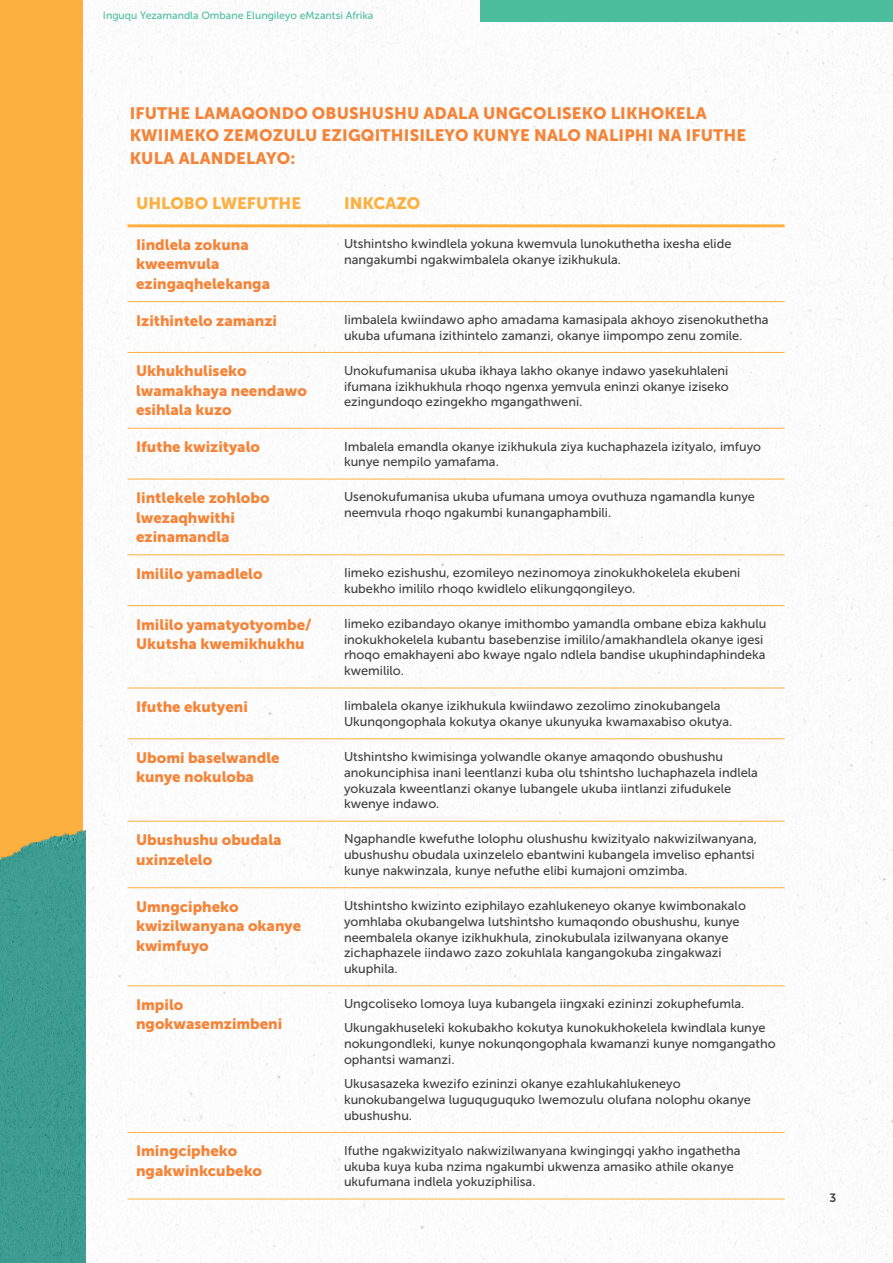
<style>
.page{position:relative;width:893px;height:1263px;background:#fff}
.page>*{position:absolute;margin:0;border:0;box-sizing:border-box;transform-origin:0 0}
.t1{font:16.5px/22.5px "Museo Sans 900";letter-spacing:.01em;color:#f58438}
.t2{font:16.5px "Museo Sans 900";color:#fbb040}
.t3{font:15px/19.5px "Museo Sans 900";color:#f58438}
.t4{font:12.75px/15.8px "Museo Sans 500";color:#414042}
.t5{font:12px "Museo Sans 700";color:#414042}
.t6{font:10.5px "Museo Sans 500";color:#4dbe9d}
</style>
<div class="page">
<img style="left:82px;top:0;width:811px;height:1263px">
<div style="left:0;top:0;width:82px;height:1263px;background:#fbb040"></div>
<div style="left:480px;top:0;width:413px;height:22px;background:#4dbe9d"></div>
<hr style="left:128px;top:1199px;width:203px;height:1px;background:#fbb040">
<hr style="left:331px;top:1199px;width:453px;height:1px;background:#fbb040">
<hr style="left:128px;top:301px;width:203px;height:1px;background:#fbb040">
<hr style="left:331px;top:301px;width:453px;height:1px;background:#fbb040">
<hr style="left:128px;top:352px;width:203px;height:1px;background:#fbb040">
<hr style="left:331px;top:352px;width:453px;height:1px;background:#fbb040">
<hr style="left:128px;top:428px;width:203px;height:1px;background:#fbb040">
<hr style="left:331px;top:428px;width:453px;height:1px;background:#fbb040">
<hr style="left:128px;top:479px;width:203px;height:1px;background:#fbb040">
<hr style="left:331px;top:479px;width:453px;height:1px;background:#fbb040">
<hr style="left:128px;top:555px;width:203px;height:1px;background:#fbb040">
<hr style="left:331px;top:555px;width:453px;height:1px;background:#fbb040">
<hr style="left:128px;top:605px;width:203px;height:1px;background:#fbb040">
<hr style="left:331px;top:605px;width:453px;height:1px;background:#fbb040">
<hr style="left:128px;top:688px;width:203px;height:1px;background:#fbb040">
<hr style="left:331px;top:688px;width:453px;height:1px;background:#fbb040">
<hr style="left:128px;top:738px;width:203px;height:1px;background:#fbb040">
<hr style="left:331px;top:738px;width:453px;height:1px;background:#fbb040">
<hr style="left:128px;top:821px;width:203px;height:1px;background:#fbb040">
<hr style="left:331px;top:821px;width:453px;height:1px;background:#fbb040">
<hr style="left:128px;top:887px;width:203px;height:1px;background:#fbb040">
<hr style="left:331px;top:887px;width:453px;height:1px;background:#fbb040">
<hr style="left:128px;top:985px;width:203px;height:1px;background:#fbb040">
<hr style="left:331px;top:985px;width:453px;height:1px;background:#fbb040">
<hr style="left:128px;top:1132px;width:203px;height:1px;background:#fbb040">
<hr style="left:331px;top:1132px;width:453px;height:1px;background:#fbb040">
<hr style="left:128px;top:224px;width:203px;height:3px;background:#fbb040">
<hr style="left:331px;top:224px;width:453px;height:3px;background:#fbb040">
<img style="left:0;top:826px;width:85px;height:437px">
<p class="t6" style="left:103px;top:10px;width:272px">Inguqu Yezamandla Ombane Elungileyo eMzantsi Afrika</p>
<p class="t1" style="left:130px;top:102px;width:618px">IFUTHE LAMAQONDO OBUSHUSHU ADALA UNGCOLISEKO LIKHOKELA<br>KWIIMEKO ZEMOZULU EZIGQITHISILEYO KUNYE NALO NALIPHI NA IFUTHE<br>KULA ALANDELAYO:</p>
<p class="t2" style="left:136px;top:194px;width:166px">UHLOBO LWEFUTHE</p>
<p class="t2" style="left:344px;top:194px;width:78px">INKCAZO</p>
<p class="t3" style="left:136px;top:235px;width:136px">Iindlela zokuna kweemvula ezingaqhelekanga</p>
<p class="t4" style="left:344px;top:236px;width:389px">Utshintsho kwindlela yokuna kwemvula lunokuthetha ixesha elide nangakumbi ngakwimbalela okanye izikhukula.</p>
<p class="t3" style="left:136px;top:311px;width:143px">Izithintelo zamanzi</p>
<p class="t4" style="left:344px;top:312px;width:426px">Iimbalela kwiindawo apho amadama kamasipala akhoyo zisenokuthetha ukuba ufumana izithintelo zamanzi, okanye iimpompo zenu zomile.</p>
<p class="t3" style="left:136px;top:361px;width:172px">Ukhukhuliseko lwamakhaya neendawo esihlala kuzo</p>
<p class="t4" style="left:344px;top:363px;width:386px;text-align:justify">Unokufumanisa ukuba ikhaya lakho okanye indawo yasekuhlaleni ifumana izikhukhula rhoqo ngenxa yemvula eninzi okanye iziseko ezingundoqo ezingekho mgangathweni.</p>
<p class="t3" style="left:136px;top:437px;width:125px">Ifuthe kwizityalo</p>
<p class="t4" style="left:344px;top:438px;width:419px">Imbalela emandla okanye izikhukula ziya kuchaphazela izityalo, imfuyo kunye nempilo yamafama.</p>
<p class="t3" style="left:136px;top:488px;width:135px">Iintlekele zohlobo lwezaqhwithi ezinamandla</p>
<p class="t4" style="left:344px;top:489px;width:412px">Usenokufumanisa ukuba ufumana umoya ovuthuza ngamandla kunye neemvula rhoqo ngakumbi kunangaphambili.</p>
<p class="t3" style="left:136px;top:564px;width:128px">Imililo yamadlelo</p>
<p class="t4" style="left:344px;top:565px;width:398px">Iimeko ezishushu, ezomileyo nezinomoya zinokukhokelela ekubeni kubekho imililo rhoqo kwidlelo elikungqongileyo.</p>
<p class="t3" style="left:136px;top:615px;width:177px">Imililo yamatyotyombe/<br>Ukutsha kwemikhukhu</p>
<p class="t4" style="left:344px;top:616px;width:424px">Iimeko ezibandayo okanye imithombo yamandla ombane ebiza kakhulu inokukhokelela kubantu basebenzise imililo/amakhandlela okanye igesi rhoqo emakhayeni abo kwaye ngalo ndlela bandise ukuphindaphindeka kwemililo.</p>
<p class="t3" style="left:136px;top:697px;width:113px">Ifuthe ekutyeni</p>
<p class="t4" style="left:344px;top:698px;width:390px">Iimbalela okanye izikhukula kwiindawo zezolimo zinokubangela<br>Ukunqongophala kokutya okanye ukunyuka kwamaxabiso okutya.</p>
<p class="t3" style="left:136px;top:748px;width:145px">Ubomi baselwandle kunye nokuloba</p>
<p class="t4" style="left:344px;top:749px;width:415px">Utshintsho kwimisinga yolwandle okanye amaqondo obushushu anokunciphisa inani leentlanzi kuba olu tshintsho luchaphazela indlela yokuzala kweentlanzi okanye lubangele ukuba iintlanzi zifudukele kwenye indawo.</p>
<p class="t3" style="left:136px;top:830px;width:147px">Ubushushu obudala uxinzelelo</p>
<p class="t4" style="left:344px;top:831px;width:414px">Ngaphandle kwefuthe lolophu olushushu kwizityalo nakwizilwanyana, ubushushu obudala uxinzelelo ebantwini kubangela imveliso ephantsi kunye nakwinzala, kunye nefuthe elibi kumajoni omzimba.</p>
<p class="t3" style="left:136px;top:897px;width:167px">Umngcipheko kwizilwanyana okanye kwimfuyo</p>
<p class="t4" style="left:344px;top:898px;width:403px">Utshintsho kwizinto eziphilayo ezahlukeneyo okanye kwimbonakalo yomhlaba okubangelwa lutshintsho kumaqondo obushushu, kunye neembalela okanye izikhukhula, zinokubulala izilwanyana okanye zichaphazele iindawo zazo zokuhlala kangangokuba zingakwazi ukuphila.</p>
<p class="t3" style="left:136px;top:995px;width:148px">Impilo ngokwasemzimbeni</p>
<p class="t4" style="left:344px;top:992px;width:423px;line-height:24.3px">Ungcoliseko lomoya luya kubangela iingxaki ezininzi zokuphefumla.<br>Ukungakhuseleki kokubakho kokutya kunokukhokelela kwindlala kunye</p>
<p class="t4" style="left:344px;top:1036px;width:433px">nokungondleki, kunye nokunqongophala kwamanzi kunye nomgangatho ophantsi wamanzi.</p>
<p class="t4" style="left:344px;top:1076px;width:408px">Ukusasazeka kwezifo ezininzi okanye ezahlukahlukeneyo kunokubangelwa luguquguquko lwemozulu olufana nolophu okanye ubushushu.</p>
<p class="t3" style="left:136px;top:1141px;width:128px">Imingcipheko ngakwinkcubeko</p>
<p class="t4" style="left:344px;top:1142px;width:398px">Ifuthe ngakwizityalo nakwizilwanyana kwingingqi yakho ingathetha ukuba kuya kuba nzima ngakumbi ukwenza amasiko athile okanye ukufumana indlela yokuziphilisa.</p>
<p class="t5" style="left:829px;top:1191px;width:8px">3</p>
</div>
